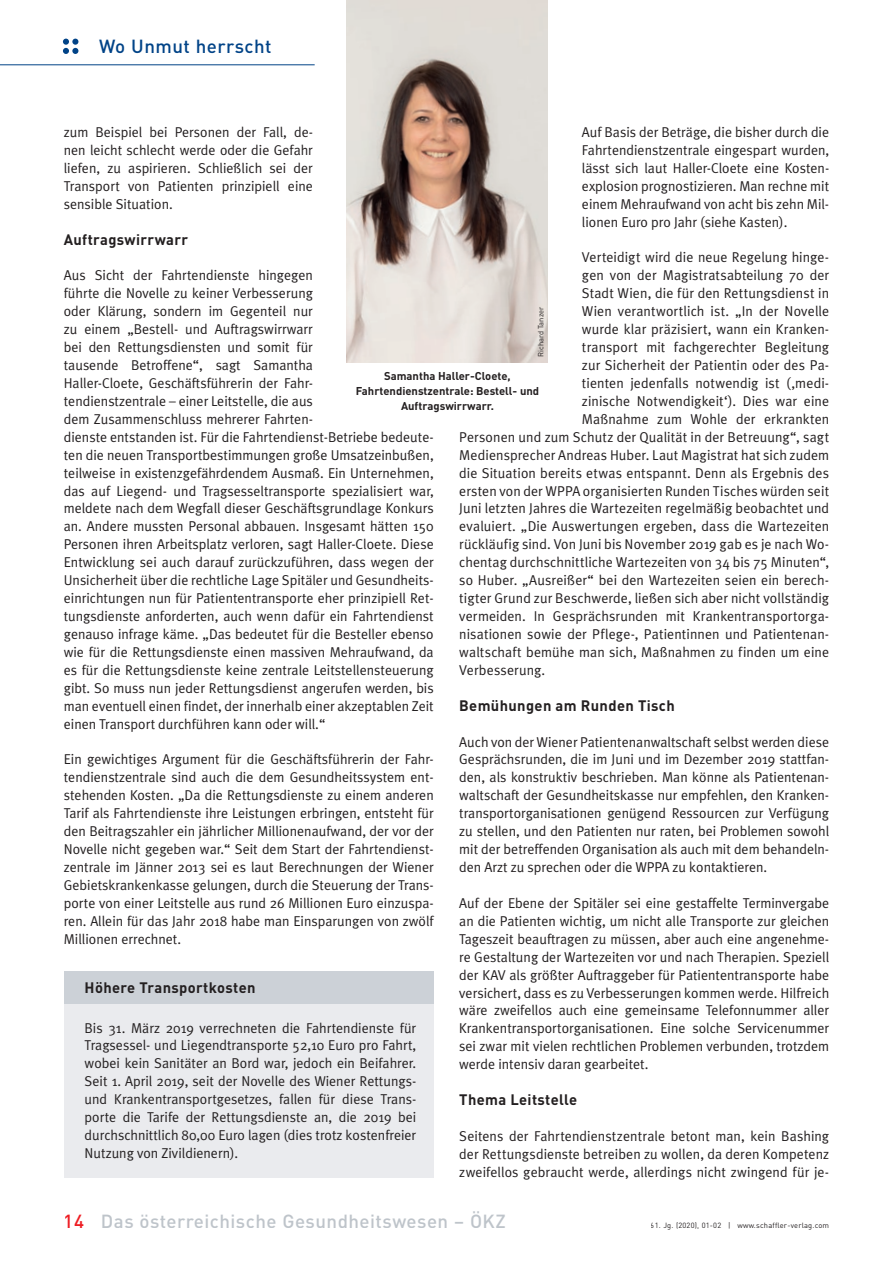
<style>
.page{position:relative;width:893px;height:1263px;background:#fff}
.page>*{position:absolute;margin:0;border:0;box-sizing:border-box;transform-origin:0 0}
.t1{font:500 18.75px "DIN";letter-spacing:.025em;color:#bec4ca}
.t2{font:500 18.75px "DIN";letter-spacing:.025em;color:#014387}
.t3{font:700 15px "DIN";letter-spacing:.025em;color:#231f20}
.t4{font:14.25px/18px "Meta Plus Normal";color:#231f20;text-align:justify}
.t5{font:700 11.25px/15px "DIN";color:#231f20;text-align:center}
.t6{font:7.5px "DIN";letter-spacing:.025em;color:#231f20}
.t7{font:7.5px "DIN";color:#231f20}
.s1{color:#ee1d23}
</style>
<div class="page">
<svg style="left:63px;top:39px;width:15px;height:15px"></svg>
<hr style="left:0;top:64px;width:315px;height:1px;background:#014387">
<div style="left:64px;top:990px;width:370px;height:188px;background:#eaebee"></div>
<div style="left:64px;top:971px;width:370px;height:32px;background:#ccd1d7"></div>
<img style="left:347px;top:0;width:201px;height:362px">
<h1 class="t2" style="left:99px;top:35px;width:174px">Wo Unmut herrscht</h1>
<p class="t4" style="left:64px;top:123px;width:251px">zum Beispiel bei Personen der Fall, de&shy;nen leicht schlecht werde oder die Gefahr liefen, zu aspirieren. Schließlich sei der Transport von Patienten prinzipiell eine sensible Situation.</p>
<p class="t3" style="left:64px;top:229px;width:126px">Auftragswirrwarr</p>
<p class="t4" style="left:64px;top:266px;width:371px;text-align:left">Aus Sicht der Fahrtendienste hingegen<br>führte die Novelle zu keiner Verbesserung<br>oder Klärung, sondern im Gegenteil nur<br>zu einem „Bestell- und Auftragswirrwarr<br>bei den Rettungsdiensten und somit für<br>tausende Betroffene“, sagt Samantha<br>Haller-Cloete, Geschäftsführerin der Fahr-<br>tendienstzentrale – einer Leitstelle, die aus<br>dem Zusammenschluss mehrerer Fahrten-<br>dienste entstanden ist. Für die Fahrtendienst-Betriebe bedeute&shy;ten die neuen Transportbestimmungen große Umsatzeinbußen, teilweise in existenzgefährdendem Ausmaß. Ein Unternehmen, das auf Liegend- und Tragsesseltransporte spezialisiert war, meldete nach dem Wegfall dieser Geschäftsgrundlage Konkurs an. Andere mussten Personal abbauen. Insgesamt hätten 150<br>Personen ihren Arbeitsplatz verloren, sagt Haller-Cloete. Diese Entwicklung sei auch darauf zurückzuführen, dass wegen der Unsicherheit über die rechtliche Lage Spitäler und Gesundheits&shy;einrichtungen nun für Patiententransporte eher prinzipiell Ret&shy;tungsdienste anforderten, auch wenn dafür ein Fahrtendienst genauso infrage käme. „Das bedeutet für die Besteller ebenso wie für die Rettungsdienste einen massiven Mehraufwand, da es für die Rettungsdienste keine zentrale Leitstellensteuerung gibt. So muss nun jeder Rettungsdienst angerufen werden, bis man eventuell einen findet, der innerhalb einer akzeptablen Zeit einen Transport durchführen kann oder will.“</p>
<p class="t4" style="left:64px;top:750px;width:371px">Ein gewichtiges Argument für die Geschäftsführerin der Fahr&shy;tendienstzentrale sind auch die dem Gesundheitssystem ent&shy;stehenden Kosten. „Da die Rettungsdienste zu einem anderen Tarif als Fahrtendienste ihre Leistungen erbringen, entsteht für den Beitragszahler ein jährlicher Millionenaufwand, der vor der Novelle nicht gegeben war.“ Seit dem Start der Fahrtendienst&shy;zentrale im Jänner 2013 sei es laut Berechnungen der Wiener Gebietskrankenkasse gelungen, durch die Steuerung der Trans&shy;porte von einer Leitstelle aus rund 26 Millionen Euro einzuspa&shy;ren. Allein für das Jahr 2018 habe man Einsparungen von zwölf Millionen errechnet.</p>
<p class="t4" style="left:582px;top:123px;width:249px">Auf Basis der Beträge, die bisher durch die Fahrtendienstzentrale eingespart wurden, lässt sich laut Haller-Cloete eine Kosten&shy;explosion prognostizieren. Man rechne mit einem Mehraufwand von acht bis zehn Mil&shy;lionen Euro pro Jahr (siehe Kasten).</p>
<p class="t4" style="left:582px;top:248px;width:249px">Verteidigt wird die neue Regelung hinge-</p>
<p class="t4" style="left:582px;top:266px;width:249px">gen von der Magistratsabteilung 70 der</p>
<p class="t4" style="left:582px;top:284px;width:249px">Stadt Wien, die für den Rettungsdienst in</p>
<p class="t4" style="left:582px;top:302px;width:249px">Wien verantwortlich ist. „In der Novelle</p>
<p class="t4" style="left:582px;top:320px;width:249px">wurde klar präzisiert, wann ein Kranken-</p>
<p class="t4" style="left:582px;top:338px;width:249px">transport mit fachgerechter Begleitung</p>
<p class="t4" style="left:582px;top:356px;width:249px">zur Sicherheit der Patientin oder des Pa-</p>
<p class="t4" style="left:582px;top:374px;width:249px">tienten jedenfalls notwendig ist (‚medi-</p>
<p class="t4" style="left:582px;top:392px;width:249px">zinische Notwendigkeit‘). Dies war eine</p>
<p class="t4" style="left:582px;top:410px;width:249px">Maßnahme zum Wohle der erkrankten</p>
<p class="t4" style="left:459px;top:428px;width:371px">Personen und zum Schutz der Qualität in der Betreuung“, sagt</p>
<p class="t4" style="left:459px;top:446px;width:371px">Mediensprecher Andreas Huber. Laut Magistrat hat sich zudem</p>
<p class="t4" style="left:459px;top:463px;width:371px">die Situation bereits etwas entspannt. Denn als Ergebnis des</p>
<p class="t4" style="left:459px;top:481px;width:371px">ersten von der WPPA organisierten Runden Tisches würden seit</p>
<p class="t4" style="left:459px;top:499px;width:371px">Juni letzten Jahres die Wartezeiten regelmäßig beobachtet und</p>
<p class="t4" style="left:459px;top:517px;width:371px">evaluiert. „Die Auswertungen ergeben, dass die Wartezeiten</p>
<p class="t4" style="left:459px;top:535px;width:371px">rückläufig sind. Von Juni bis November 2019 gab es je nach Wo-</p>
<p class="t4" style="left:459px;top:553px;width:371px">chentag durchschnittliche Wartezeiten von 34 bis 75 Minuten“,</p>
<p class="t4" style="left:459px;top:571px;width:371px">so Huber. „Ausreißer“ bei den Wartezeiten seien ein berech-</p>
<p class="t4" style="left:459px;top:589px;width:371px">tigter Grund zur Beschwerde, ließen sich aber nicht vollständig</p>
<p class="t4" style="left:459px;top:607px;width:371px">vermeiden. In Gesprächsrunden mit Krankentransportorga-</p>
<p class="t4" style="left:459px;top:625px;width:371px">nisationen sowie der Pflege-, Patientinnen und Patientenan-</p>
<p class="t4" style="left:459px;top:643px;width:371px">waltschaft bemühe man sich, Maßnahmen zu finden um eine</p>
<p class="t4" style="left:459px;top:661px;width:88px">Verbesserung.</p>
<p class="t3" style="left:459px;top:695px;width:217px">Bemühungen am Runden Tisch</p>
<p class="t4" style="left:459px;top:732px;width:371px">Auch von der Wiener Patientenanwaltschaft selbst werden diese Gesprächsrunden, die im Juni und im Dezember 2019 stattfan&shy;den, als konstruktiv beschrieben. Man könne als Patientenan&shy;waltschaft der Gesundheitskasse nur empfehlen, den Kranken&shy;transportorganisationen genügend Ressourcen zur Verfügung zu stellen, und den Patienten nur raten, bei Problemen sowohl mit der betreffenden Organisation als auch mit dem behandeln&shy;den Arzt zu sprechen oder die WPPA zu kontaktieren.</p>
<p class="t4" style="left:459px;top:894px;width:371px">Auf der Ebene der Spitäler sei eine gestaffelte Terminvergabe an die Patienten wichtig, um nicht alle Transporte zur gleichen Tageszeit beauftragen zu müssen, aber auch eine angenehme&shy;re Gestaltung der Wartezeiten vor und nach Therapien. Speziell der KAV als größter Auftraggeber für Patiententransporte habe versichert, dass es zu Verbesserungen kommen werde. Hilfreich wäre zweifellos auch eine gemeinsame Telefonnummer aller Krankentransportorganisationen. Eine solche Servicenummer sei zwar mit vielen rechtlichen Problemen verbunden, trotzdem werde intensiv daran gearbeitet.</p>
<p class="t3" style="left:459px;top:1090px;width:119px">Thema Leitstelle</p>
<p class="t4" style="left:459px;top:1127px;width:371px">Seitens der Fahrtendienstzentrale betont man, kein Bashing der Rettungsdienste betreiben zu wollen, da deren Kompetenz zweifellos gebraucht werde, allerdings nicht zwingend für je-</p>
<p class="t7" style="left:536px;top:357px;width:51px;rotate:-90deg">Richard Tanzer</p>
<p class="t5" style="left:356px;top:368px;width:185px">Samantha Haller-Cloete,<br>Fahrtendienstzentrale: Bestell- und<br>Auftragswirrwarr.</p>
<p class="t3" style="left:85px;top:978px;width:172px">Höhere Transportkosten</p>
<p class="t4" style="left:85px;top:1018px;width:333px">Bis 31. März 2019 verrechneten die Fahrtendienste für Tragsessel- und Liegendtransporte 52,10 Euro pro Fahrt, wobei kein Sanitäter an Bord war, jedoch ein Beifahrer.<br>Seit 1. April 2019, seit der Novelle des Wiener Rettungs&shy;und Krankentransportgesetzes, fallen für diese Trans&shy;porte die Tarife der Rettungsdienste an, die 2019 bei durchschnittlich 80,00 Euro lagen (dies trotz kostenfreier Nutzung von Zivildienern).</p>
<h1 class="t1" style="left:64px;top:1209px;width:443px"><span class="s1">14</span> Das österreichische Gesundheitswesen – ÖKZ</h1>
<p class="t6" style="left:651px;top:1220px;width:180px">61. Jg. (2020), 01-02 | www.schaffler-verlag.com</p>
</div>
